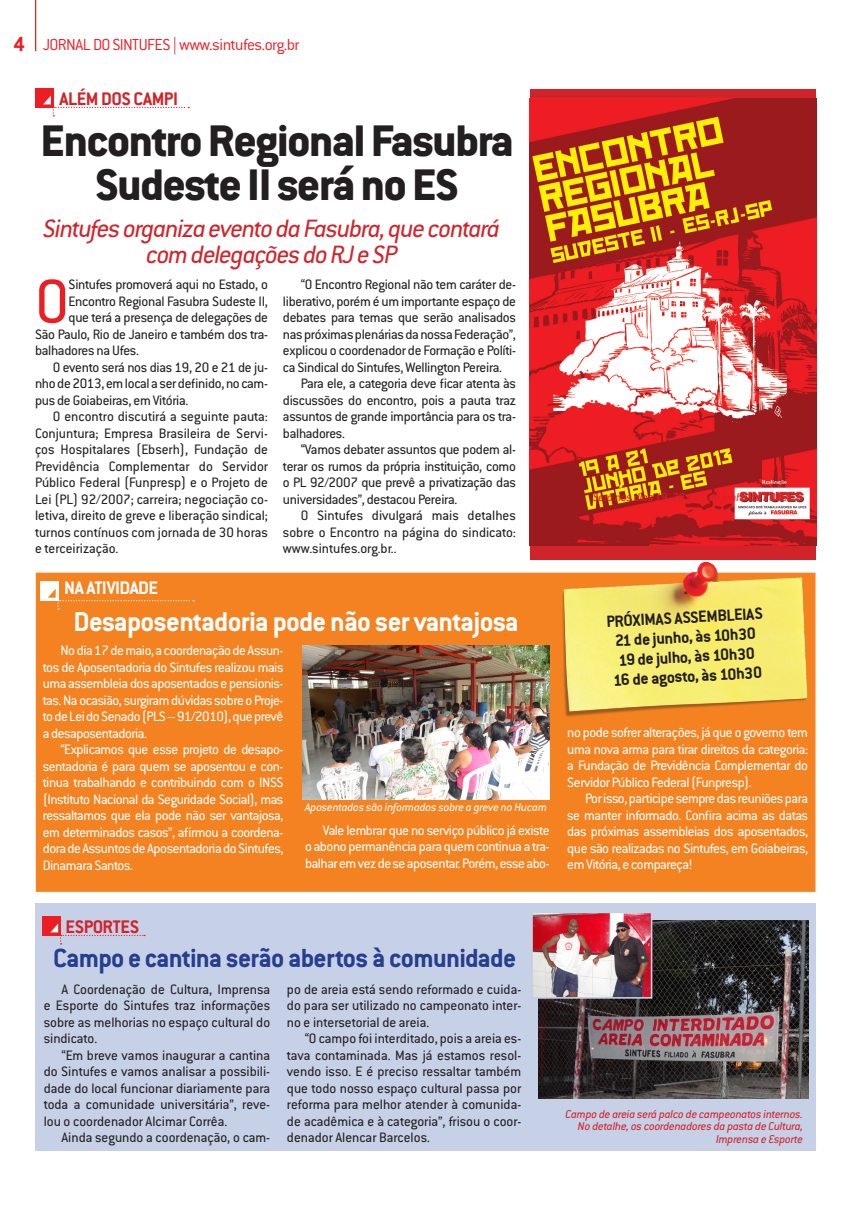
<style>
.page{position:relative;width:851px;height:1205px;background:#fff}
.page>*{position:absolute;margin:0;border:0;box-sizing:border-box;transform-origin:0 0}
.corpo_do_texto{font:67.38px "Conduit ITC Std";color:#ee1d23}
.Titulo{font:800 48.62px/43.4px "Conduit ITC Std";letter-spacing:-.025em;color:#231f20;text-align:center}
.olho{font:700 30px "Conduit ITC Std";letter-spacing:-.025em;color:#fff}
.subtitulo1{font:700 28.75px "Conduit ITC Std";letter-spacing:-.025em;color:#253f8e}
.subtitulo{font:italic 27.62px/26.5px "Conduit ITC Std";letter-spacing:-.035em;color:#d1232a;text-align:center}
.subtitulo1-2{font:700 20px "Conduit ITC Std";letter-spacing:-.025em;color:#d1232a}
.subtitulo1-3{font:700 20px "Conduit ITC Std";letter-spacing:-.025em;color:#fff}
.corpo_do_texto-2{font:700 17.75px "Conduit ITC Std";color:#231f20}
.t1{font:300 17.5px "Conduit ITC Std";letter-spacing:-.025em;color:#ee1d23}
.corpo_do_texto-3{font:15px/16.5px "Conduit ITC Std";letter-spacing:-.02em;color:#231f20;text-align:justify}
.corpo_do_texto-4{font:15px/16.5px "Conduit ITC Std";letter-spacing:-.03em;color:#fff;text-align:justify}
.corpo_do_texto-5{font:15px "Conduit ITC Std";color:#231f20}
.legenda{font:italic 12.5px/12.5px "Conduit ITC Std";letter-spacing:-.01em;color:#d1232a;text-align:right}
.legenda-2{font:italic 12.5px "Conduit ITC Std";letter-spacing:-.01em;color:#fff}
.s1{font-weight:700;font-size:22.5px}
</style>
<div class="page">
<hr style="left:35px;top:0;width:1px;height:51px;background:#ee1d23">
<div style="left:529px;top:89px;width:286px;height:470px;background:#d1232a"></div>
<div style="left:36px;top:573px;width:779px;height:319px;background:#f58220;border:1px solid #f58220"></div>
<div style="left:35px;top:904px;width:781px;height:247px;background:#c6d0e6"></div>
<div style="left:40px;top:582px;width:19px;height:19px;background:#fff"></div>
<svg style="left:48px;top:589px;width:146px;height:21px"></svg>
<div style="left:35px;top:89px;width:19px;height:19px;background:#ee1d23"></div>
<svg style="left:43px;top:96px;width:146px;height:20px"></svg>
<div style="left:42px;top:916px;width:19px;height:19px;background:#ee1d23"></div>
<svg style="left:50px;top:923px;width:95px;height:21px"></svg>
<img style="left:529px;top:99px;width:287px;height:446px">
<img style="left:302px;top:646px;width:247px;height:153px">
<img style="left:538px;top:920px;width:269px;height:178px">
<img style="left:547px;top:545px;width:270px;height:189px">
<img style="left:534px;top:914px;width:115px;height:81px">
<div style="left:531px;top:911px;width:121px;height:87px;border:2px solid #cccce2"></div>
<p class="t1" style="left:14px;top:34px;width:287px"><span class="s1">4</span> JORNAL DO SINTUFES | www.sintufes.org.br</p>
<p class="subtitulo1-2" style="left:60px;top:87px;width:120px">ALÉM DOS CAMPI</p>
<p class="Titulo" style="left:41px;top:118px;width:474px">Encontro Regional Fasubra<br>Sudeste II será no ES</p>
<p class="subtitulo" style="left:44px;top:214px;width:458px">Sintufes organiza evento da Fasubra, que contará com delegações do RJ e SP</p>
<p class="corpo_do_texto" style="left:35px;top:261px;width:36px">O</p>
<p class="corpo_do_texto-3" style="left:69px;top:276px;width:201px">Sintufes promoverá aqui no Estado, o</p>
<p class="corpo_do_texto-3" style="left:283px;top:276px;width:234px;text-indent:18px">“O Encontro Regional não tem caráter de&shy;liberativo, porém é um importante espaço de debates para temas que serão analisados nas próximas plenárias da nossa Federação”, explicou o coordenador de Formação e Políti&shy;ca Sindical do Sintufes, Wellington Pereira.</p>
<p class="corpo_do_texto-3" style="left:283px;top:375px;width:234px;text-indent:18px">Para ele, a categoria deve ficar atenta às discussões do encontro, pois a pauta traz assuntos de grande importância para os tra&shy;balhadores.</p>
<p class="corpo_do_texto-3" style="left:283px;top:441px;width:234px;text-indent:18px">“Vamos debater assuntos que podem al&shy;terar os rumos da própria instituição, como o PL 92/2007 que prevê a privatização das universidades”, destacou Pereira.</p>
<p class="corpo_do_texto-3" style="left:283px;top:507px;width:234px;text-indent:18px">O Sintufes divulgará mais detalhes sobre o Encontro na página do sindicato: www.sintufes.org.br..</p>
<p class="corpo_do_texto-3" style="left:69px;top:292px;width:201px">Encontro Regional Fasubra Sudeste II,</p>
<p class="corpo_do_texto-3" style="left:69px;top:309px;width:201px">que terá a presença de delegações de</p>
<p class="corpo_do_texto-3" style="left:35px;top:325px;width:234px">São Paulo, Rio de Janeiro e também dos tra-</p>
<p class="corpo_do_texto-3" style="left:35px;top:342px;width:105px">balhadores na Ufes.</p>
<p class="corpo_do_texto-3" style="left:35px;top:358px;width:234px;text-indent:18px">O evento será nos dias 19, 20 e 21 de ju&shy;nho de 2013, em local a ser definido, no cam&shy;pus de Goiabeiras, em Vitória.</p>
<p class="corpo_do_texto-3" style="left:35px;top:408px;width:234px;text-indent:18px">O encontro discutirá a seguinte pauta:<br>Conjuntura; Empresa Brasileira de Servi&shy;ços Hospitalares (Ebserh), Fundação de Previdência Complementar do Servidor Público Federal (Funpresp) e o Projeto de Lei (PL) 92/2007; carreira; negociação co&shy;letiva, direito de greve e liberação sindical; turnos contínuos com jornada de 30 horas e terceirização.</p>
<p class="subtitulo1-3" style="left:64px;top:576px;width:95px">NA ATIVIDADE</p>
<p class="olho" style="left:74px;top:603px;width:446px">Desaposentadoria pode não ser vantajosa</p>
<p class="corpo_do_texto-4" style="left:43px;top:642px;width:242px;text-indent:18px">No dia 17 de maio, a coordenação de Assun&shy;tos de Aposentadoria do Sintufes realizou mais uma assembleia dos aposentados e pensionis&shy;tas. Na ocasião, surgiram dúvidas sobre o Proje&shy;to de Lei do Senado (PLS – 91/2010), que prevê a desaposentadoria.</p>
<p class="corpo_do_texto-4" style="left:43px;top:741px;width:242px;text-indent:18px">“Explicamos que esse projeto de desapo&shy;sentadoria é para quem se aposentou e con&shy;tinua trabalhando e contribuindo com o INSS (Instituto Nacional da Seguridade Social), mas ressaltamos que ela pode não ser vantajosa, em determinados casos”, afirmou a coordena&shy;dora de Assuntos de Aposentadoria do Sintufes, Dinamara Santos.</p>
<p class="legenda-2" style="left:305px;top:799px;width:243px">Aposentados são informados sobre a greve no Hucam</p>
<p class="corpo_do_texto-4" style="left:305px;top:821px;width:246px;text-indent:18px">Vale lembrar que no serviço público já existe o abono permanência para quem continua a tra&shy;balhar em vez de se aposentar. Porém, esse abo-</p>
<p class="legenda" style="left:593px;top:490px;width:196px">Será nos dias 19, 20 e 21 de junho de 2013</p>
<p class="corpo_do_texto-2" style="left:605px;top:611px;width:158px;rotate:-3deg">PRÓXIMAS ASSEMBLEIAS</p>
<p class="corpo_do_texto-2" style="left:614px;top:630px;width:142px;rotate:-3deg">21 de junho, às 10h30</p>
<p class="corpo_do_texto-2" style="left:617px;top:649px;width:138px;rotate:-3deg">19 de julho, às 10h30</p>
<p class="corpo_do_texto-2" style="left:612px;top:669px;width:150px;rotate:-3deg">16 de agosto, às 10h30</p>
<p class="corpo_do_texto-4" style="left:567px;top:724px;width:242px">no pode sofrer alterações, já que o governo tem uma nova arma para tirar direitos da categoria: a Fundação de Previdência Complementar do Servidor Público Federal (Funpresp).</p>
<p class="corpo_do_texto-4" style="left:567px;top:790px;width:242px;text-indent:18px">Por isso, participe sempre das reuniões para se manter informado. Confira acima as datas das próximas assembleias dos aposentados, que são realizadas no Sintufes, em Goiabeiras, em Vitória, e compareça!</p>
<p class="subtitulo1-2" style="left:65px;top:914px;width:75px">ESPORTES</p>
<p class="subtitulo1" style="left:53px;top:940px;width:464px">Campo e cantina serão abertos à comunidade</p>
<p class="corpo_do_texto-3" style="left:44px;top:980px;width:228px;text-indent:18px">A Coordenação de Cultura, Imprensa e Esporte do Sintufes traz informações sobre as melhorias no espaço cultural do sindicato.</p>
<p class="corpo_do_texto-3" style="left:44px;top:1046px;width:228px;text-indent:18px">“Em breve vamos inaugurar a cantina do Sintufes e vamos analisar a possibili&shy;dade do local funcionar diariamente para toda a comunidade universitária”, reve&shy;lou o coordenador Alcimar Corrêa.</p>
<p class="corpo_do_texto-5" style="left:61px;top:1128px;width:210px">Ainda segundo a coordenação, o cam-</p>
<p class="corpo_do_texto-3" style="left:287px;top:980px;width:236px">po de areia está sendo reformado e cuida&shy;do para ser utilizado no campeonato inter&shy;no e intersetorial de areia.</p>
<p class="corpo_do_texto-3" style="left:287px;top:1030px;width:236px;text-indent:18px">“O campo foi interditado, pois a areia es&shy;tava contaminada. Mas já estamos resol&shy;vendo isso. E é preciso ressaltar também que todo nosso espaço cultural passa por reforma para melhor atender à comunida&shy;de acadêmica e à categoria”, frisou o coor&shy;denador Alencar Barcelos.</p>
<p class="legenda" style="left:565px;top:1107px;width:239px">Campo de areia será palco de campeonatos internos.<br>No detalhe, os coordenadores da pasta de Cultura,<br>Imprensa e Esporte</p>
</div>
